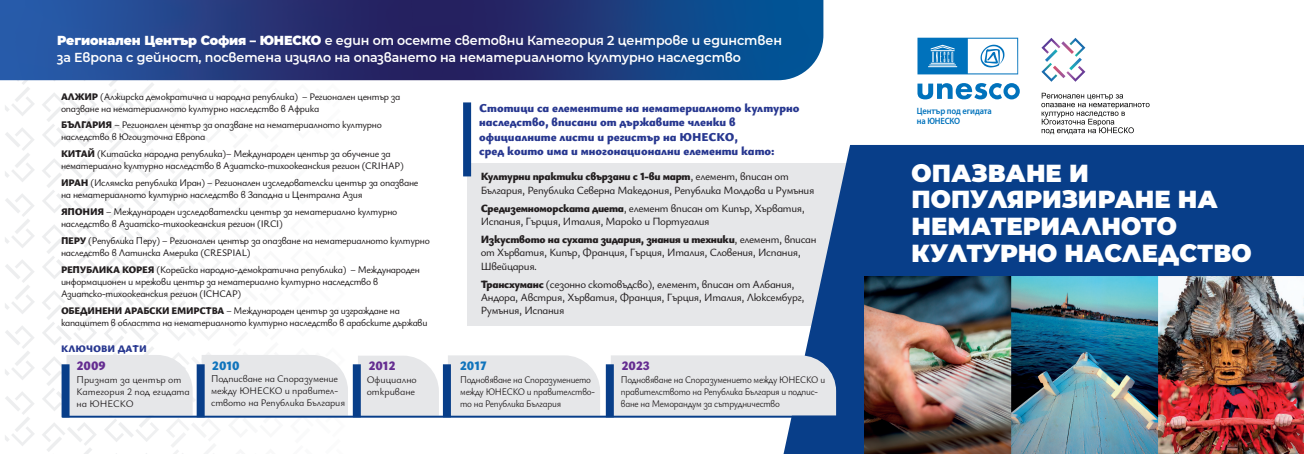
<style>
.page{position:relative;width:1304px;height:454px;background:#fff}
.page>*{position:absolute;margin:0;border:0;box-sizing:border-box;transform-origin:0 0}
.t1{font:900 24.5px/26.8px "Montserrat";color:#fff}
.t2{font:600 13px/17px "Montserrat";letter-spacing:-.01em;color:#fff}
.t3{font:900 12.9px "Ysabeau Infant";color:#652d91}
.t4{font:900 12.9px "Ysabeau Infant";color:#1074bc}
.t5{font:900 12px/14.4px "Ysabeau Infant";color:#283890}
.t6{font:500 11px/13.2px "Ysabeau Infant";letter-spacing:-.025em;color:#231f20}
.t7{font:500 10px/12px "Ysabeau Infant";letter-spacing:-.025em;color:#231f20}
.t8{font:10px/12px "Ysabeau Infant";letter-spacing:-.025em;color:#231f20;scale:.92 1}
.t9{font:10px/12px "Ysabeau Infant";letter-spacing:-.025em;color:#231f20}
.t10{font:10px/12px "Ysabeau Infant";color:#231f20}
.t11{font:900 9.9px "Ysabeau Infant";color:#283890}
.t12{font:600 9.2px/10.3px "Myriad Pro";letter-spacing:-.015em;color:#0072bc;scale:.93 1}
.s1{font-weight:900}
</style>
<div class="page">
<svg style="left:5px;top:80px;width:122px;height:374px"></svg>
<div style="left:467px;top:163px;width:384px;height:163px;background:#e6e7e9"></div>
<svg style="left:784px;top:145px;width:520px;height:309px;background:#225294"></svg>
<div style="left:611px;top:355px;width:225px;height:60px;background:#e6e7e9"></div>
<div style="left:606px;top:364px;width:8px;height:53px;background:#083e89"></div>
<div style="left:67px;top:355px;width:126px;height:60px;background:#e6e7e9"></div>
<svg style="left:0;top:0;width:823px;height:80px;background:#203d80"></svg>
<img style="left:865px;top:276px;width:439px;height:178px">
<div style="left:202px;top:355px;width:146px;height:60px;background:#e6e7e9"></div>
<div style="left:358px;top:356px;width:81px;height:59px;background:#e6e7e9"></div>
<div style="left:448px;top:355px;width:152px;height:60px;background:#e6e7e9"></div>
<div style="left:62px;top:364px;width:8px;height:53px;background:#083e89"></div>
<div style="left:197px;top:364px;width:8px;height:53px;background:#083e89"></div>
<div style="left:353px;top:364px;width:8px;height:53px;background:#083e89"></div>
<div style="left:443px;top:364px;width:8px;height:53px;background:#083e89"></div>
<div style="left:463px;top:102px;width:8px;height:74px;background:#083e89"></div>
<hr style="left:62px;top:415px;width:778px;height:2px;background:#083e89">
<svg style="left:1041px;top:38px;width:44px;height:44px"></svg>
<svg style="left:1041px;top:93px;width:109px;height:41px"></svg>
<div style="left:917px;top:40px;width:100px;height:36px;background:#90c1e1"></div>
<svg style="left:917px;top:83px;width:103px;height:16px"></svg>
<svg style="left:917px;top:38px;width:101px;height:36px;background:#79b5db"></svg>
<h2 class="t2" style="left:57px;top:31px;width:726px"><span class="s1">Регионален Център София – ЮНЕСКО</span> е един от осемте световни Категория 2 центрове и единствен за Европа с дейност, посветена изцяло на опазването на нематериалното културно наследство</h2>
<p class="t5" style="left:479px;top:100px;width:322px">Стотици са елементите на нематериалното културно наследство, вписани от държавите членки в официалните листи и регистър на ЮНЕСКО,<br>сред които има и многонационални елементи като:</p>
<p class="t7" style="left:61px;top:90px;width:341px"><span class="s1">АЛЖИР</span> (Алжирска демократична и народна република) – Регионален център за опазване на нематериалното културно наследство в Африка</p>
<p class="t7" style="left:61px;top:119px;width:322px"><span class="s1">БЪЛГАРИЯ</span> – Регионален център за опазване на нематериалното културно наследство в Югоизточна Европа</p>
<p class="t7" style="left:61px;top:148px;width:344px"><span class="s1">КИТАЙ</span> (Китайска народна република)– Международен център за обучение за нематериално културно наследство в Азиатско-тихоокеанския регион (CRIHAP)</p>
<p class="t7" style="left:61px;top:176px;width:359px"><span class="s1">ИРАН</span> (Ислямска република Иран) – Регионален изследователски център за опазване на нематериалното културно наследство в Западна и Централна Азия</p>
<p class="t7" style="left:61px;top:205px;width:338px"><span class="s1">ЯПОНИЯ</span> – Международен изследователски център за нематериално културно наследство в Азиатско-тихоокеанския регион (IRCI)</p>
<p class="t7" style="left:61px;top:234px;width:370px"><span class="s1">ПЕРУ</span> (Република Перу) – Регионален център за опазване на нематериалното културно наследство в Латинска Америка (CRESPIAL)</p>
<p class="t7" style="left:61px;top:263px;width:360px"><span class="s1">РЕПУБЛИКА КОРЕЯ</span> (Корейска народно-демократична република) – Международен информационен и мрежови център за нематериално културно наследство в<br>Азиатско-тихоокеанския регион (ICHCAP)</p>
<p class="t7" style="left:61px;top:304px;width:368px"><span class="s1">ОБЕДИНЕНИ АРАБСКИ ЕМИРСТВА</span> – Международен център за изграждане на капацитет в областта на нематериалното културно наследство в арабските държави</p>
<p class="t6" style="left:481px;top:170px;width:335px"><span class="s1">Културни практики свързани с 1-ви март</span>, елемент, вписан от<br>България, Република Северна Македония, Република Молдова и Румъния</p>
<p class="t6" style="left:481px;top:201px;width:326px"><span class="s1">Средиземноморската диета</span>, елемент вписан от Кипър, Хърватия,<br>Испания, Гърция, Италия, Мароко и Португалия</p>
<p class="t6" style="left:481px;top:232px;width:337px"><span class="s1">Изкуството на сухата зидария, знания и техники</span>, елемент, вписан от Хърватия, Кипър, Франция, Гърция, Италия, Словения, Испания,<br>Швейцария.</p>
<p class="t6" style="left:481px;top:277px;width:325px"><span class="s1">Трансхуманс</span> (сезонно скотовъдсво), елемент, вписан от Албания,<br>Андора, Австрия, Хърватия, Франция, Гърция, Италия, Люксембург,<br>Румъния, Испания</p>
<p class="t11" style="left:61px;top:341px;width:87px">КЛЮЧОВИ ДАТИ</p>
<p class="t3" style="left:77px;top:355px;width:30px">2009</p>
<p class="t10" style="left:76px;top:372px;width:115px">Признат за център от<br>Категория 2 под егидата на ЮНЕСКО</p>
<p class="t4" style="left:212px;top:355px;width:29px">2010</p>
<p class="t9" style="left:211px;top:371px;width:135px">Подписване на Споразумение между ЮНЕСКО и правител&shy;ството на Република България</p>
<p class="t3" style="left:369px;top:355px;width:28px">2012</p>
<p class="t10" style="left:367px;top:373px;width:52px">Официално откриване</p>
<p class="t4" style="left:460px;top:355px;width:28px">2017</p>
<p class="t8" style="left:460px;top:373px;width:148px">Подновяване на Споразумението между ЮНЕСКО и правителство&shy;то на Република България</p>
<p class="t3" style="left:622px;top:355px;width:29px">2023</p>
<p class="t8" style="left:621px;top:373px;width:223px">Подновяване на Споразумението между ЮНЕСКО и правителството на Република България и подпис&shy;ване на Меморандум за сътрудничество</p>
<p class="t12" style="left:917px;top:105px;width:82px">Център под егидата на ЮНЕСКО</p>
<h1 class="t1" style="left:912px;top:158px;width:341px">ОПАЗВАНЕ И<br>ПОПУЛЯРИЗИРАНЕ НА<br>НЕМАТЕРИАЛНОТО<br>КУЛТУРНО НАСЛЕДСТВО</h1>
</div>
